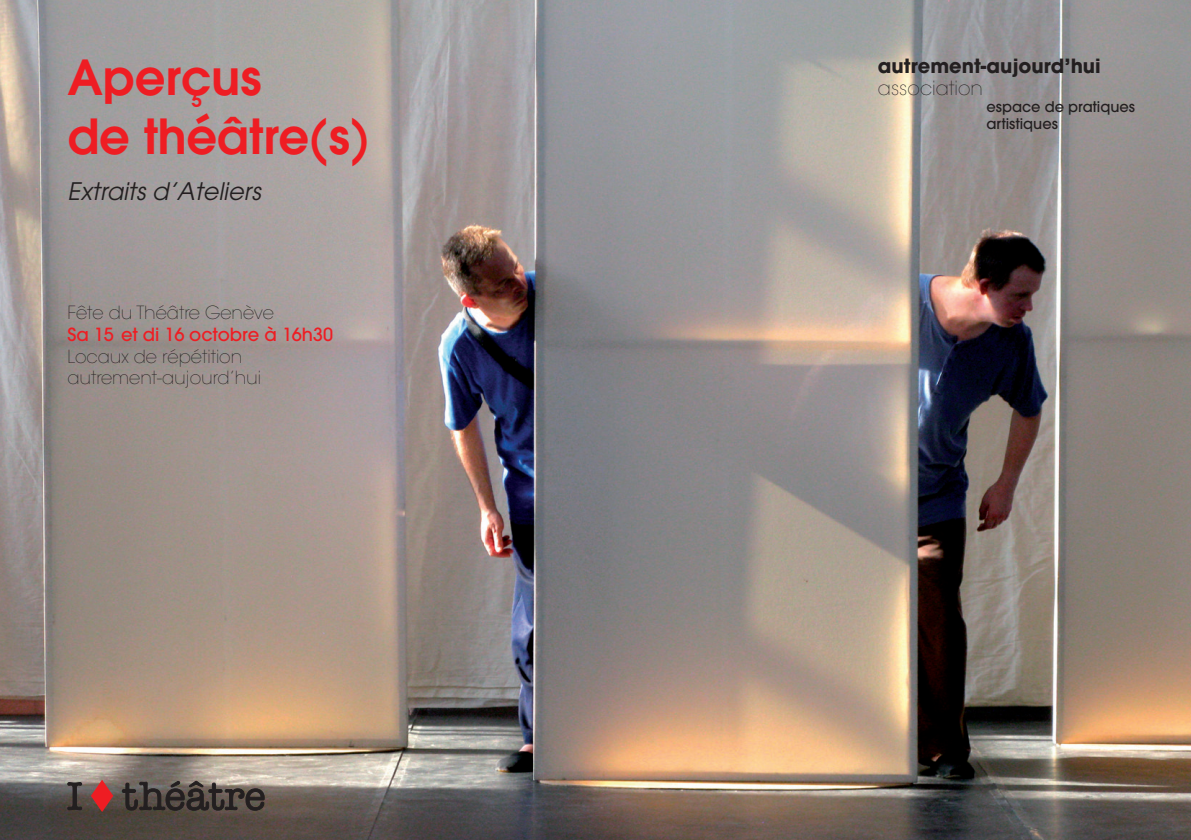
<style>
.page{position:relative;width:1191px;height:840px;background:#fff}
.page>*{position:absolute;margin:0;border:0;box-sizing:border-box;transform-origin:0 0}
.t1{font:600 48px "Avant Garde";color:#ee1d23}
.t2{font:italic 24px "Avant Garde";color:#231f20}
.t3{font:700 19.4px/21.8px "Avant Garde";color:#231f20}
.t4{font:200 18px "Avant Garde";color:#231f20}
.t5{font:500 18px "Avant Garde";color:#ee1d23}
.t6{font:500 14.6px/16.8px "Avant Garde";color:#231f20}
.s1{font-weight:500}
.s2{font-weight:200}
</style>
<div class="page">
<img style="left:0;top:0;width:1191px;height:839px">
<svg style="left:91px;top:779px;width:22px;height:32px"></svg>
<svg style="left:67px;top:781px;width:15px;height:29px"></svg>
<svg style="left:122px;top:779px;width:142px;height:31px;background:#564e49"></svg>
<p class="t1" style="left:67px;top:46px;width:195px">Aperçus</p>
<p class="t1" style="left:67px;top:105px;width:303px">de théâtre<span class="s1">(</span>s<span class="s1">)</span></p>
<p class="t2" style="left:67px;top:177px;width:195px">Extraits d’Ateliers</p>
<p class="t4" style="left:67px;top:302px;width:208px">Fête du Théâtre Genève</p>
<p class="t5" style="left:67px;top:323px;width:267px">Sa 15 et di 16 octobre à 16h30</p>
<p class="t4" style="left:67px;top:345px;width:176px">Locaux de répétition</p>
<p class="t4" style="left:67px;top:367px;width:195px">autrement-aujourd’hui</p>
<p class="t3" style="left:878px;top:55px;width:224px">autrement-aujourd’hui <span class="s2">association</span></p>
<p class="t6" style="left:986px;top:99px;width:150px">espace de pratiques artistiques</p>
</div>
